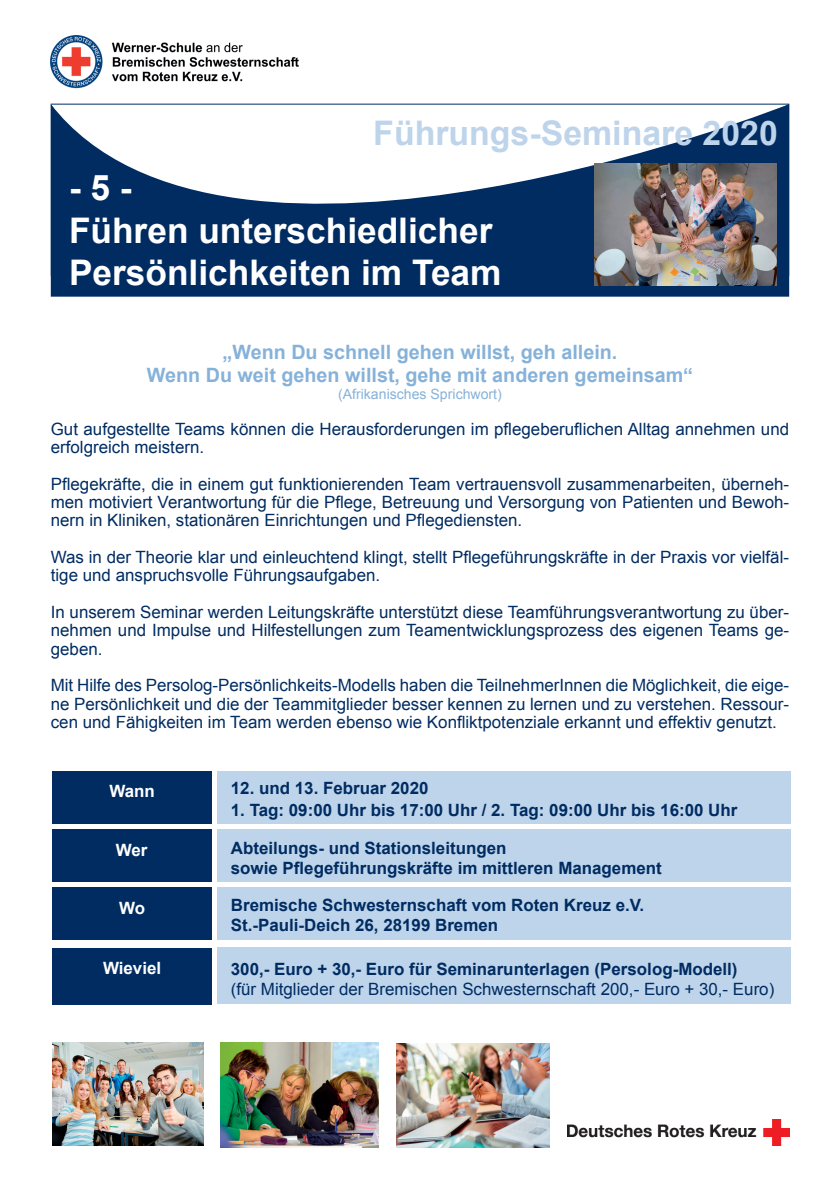
<style>
.page{position:relative;width:840px;height:1188px;background:#fff}
.page>*{position:absolute;margin:0;border:0;box-sizing:border-box;transform-origin:0 0}
.t1{font:700 35.2px/42.4px "Arial";color:#fff}
.t2{font:700 33.8px "Arial";color:#bed4ea}
.t3{font:700 19.8px/23.8px "Arial";color:#86b2d9;text-align:center}
.t4{font:17px/18.4px "Arial";color:#002c62;text-align:justify}
.t5{font:700 17px/19.8px "Arial";color:#002c62}
.t6{font:700 17px "Arial";color:#fff}
.t7{font:14.2px "Arial";color:#86b2d9}
</style>
<div class="page">
<svg style="left:51px;top:104px;width:738px;height:193px;fill:#002c62"></svg>
<div style="left:53px;top:771px;width:159px;height:52px;background:#002c62"></div>
<div style="left:217px;top:771px;width:573px;height:52px;background:#bed4ea"></div>
<div style="left:52px;top:829px;width:159px;height:52px;background:#002c62"></div>
<div style="left:217px;top:829px;width:573px;height:53px;background:#bed4ea"></div>
<div style="left:53px;top:888px;width:159px;height:52px;background:#002c62"></div>
<div style="left:217px;top:888px;width:573px;height:52px;background:#bed4ea"></div>
<div style="left:53px;top:948px;width:159px;height:56px;background:#002c62"></div>
<div style="left:217px;top:948px;width:573px;height:56px;background:#bed4ea"></div>
<img style="left:51px;top:35px;width:248px;height:54px">
<img style="left:594px;top:163px;width:183px;height:122px">
<img style="left:396px;top:1044px;width:154px;height:104px">
<img style="left:568px;top:1119px;width:221px;height:27px">
<img style="left:52px;top:1042px;width:152px;height:104px">
<img style="left:220px;top:1043px;width:158px;height:105px">
<h2 class="t2" style="left:373px;top:120px;width:406px">Führungs-Seminare 2020</h2>
<h1 class="t1" style="left:69px;top:170px;width:434px">- 5 -<br>Führen unterschiedlicher<br>Persönlichkeiten im Team</h1>
<p class="t3" style="left:147px;top:342px;width:548px">„Wenn Du schnell gehen willst, geh allein.<br>Wenn Du weit gehen willst, gehe mit anderen gemeinsam“</p>
<p class="t7" style="left:338px;top:389px;width:165px">(Afrikanisches Sprichwort)</p>
<p class="t4" style="left:51px;top:420px;width:740px">Gut aufgestellte Teams können die Herausforderungen im pflegeberuflichen Alltag annehmen und erfolgreich meistern.</p>
<p class="t4" style="left:51px;top:475px;width:740px">Pflegekräfte, die in einem gut funktionierenden Team vertrauensvoll zusammenarbeiten, überneh&shy;men motiviert Verantwortung für die Pflege, Betreuung und Versorgung von Patienten und Bewoh&shy;nern in Kliniken, stationären Einrichtungen und Pflegediensten.</p>
<p class="t4" style="left:51px;top:548px;width:740px">Was in der Theorie klar und einleuchtend klingt, stellt Pflegeführungskräfte in der Praxis vor vielfäl&shy;tige und anspruchsvolle Führungsaufgaben.</p>
<p class="t4" style="left:51px;top:603px;width:740px">In unserem Seminar werden Leitungskräfte unterstützt diese Teamführungsverantwortung zu über&shy;nehmen und Impulse und Hilfestellungen zum Teamentwicklungsprozess des eigenen Teams ge&shy;geben.</p>
<p class="t4" style="left:51px;top:676px;width:740px">Mit Hilfe des Persolog-Persönlichkeits-Modells haben die TeilnehmerInnen die Möglichkeit, die eige&shy;ne Persönlichkeit und die der Teammitglieder besser kennen zu lernen und zu verstehen. Ressour&shy;cen und Fähigkeiten im Team werden ebenso wie Konfliktpotenziale erkannt und effektiv genutzt.</p>
<p class="t6" style="left:109px;top:785px;width:47px">Wann</p>
<p class="t5" style="left:231px;top:780px;width:199px">12. und 13. Februar 2020</p>
<p class="t5" style="left:231px;top:801px;width:508px">1. Tag: 09:00 Uhr bis 17:00 Uhr / 2. Tag: 09:00 Uhr bis 16:00 Uhr</p>
<p class="t6" style="left:116px;top:843px;width:33px">Wer</p>
<p class="t5" style="left:231px;top:840px;width:432px">Abteilungs- und Stationsleitungen<br>sowie Pflegeführungskräfte im mittleren Management</p>
<p class="t6" style="left:119px;top:902px;width:28px">Wo</p>
<p class="t5" style="left:231px;top:896px;width:415px">Bremische Schwesternschaft vom Roten Kreuz e.V.<br>St.-Pauli-Deich 26, 28199 Bremen</p>
<p class="t6" style="left:103px;top:957px;width:60px">Wieviel</p>
<p class="t5" style="left:231px;top:960px;width:508px">300,- Euro + 30,- Euro für Seminarunterlagen (Persolog-Modell)</p>
<p class="t4" style="left:231px;top:980px;width:545px">(für Mitglieder der Bremischen Schwesternschaft 200,- Euro + 30,- Euro)</p>
</div>
